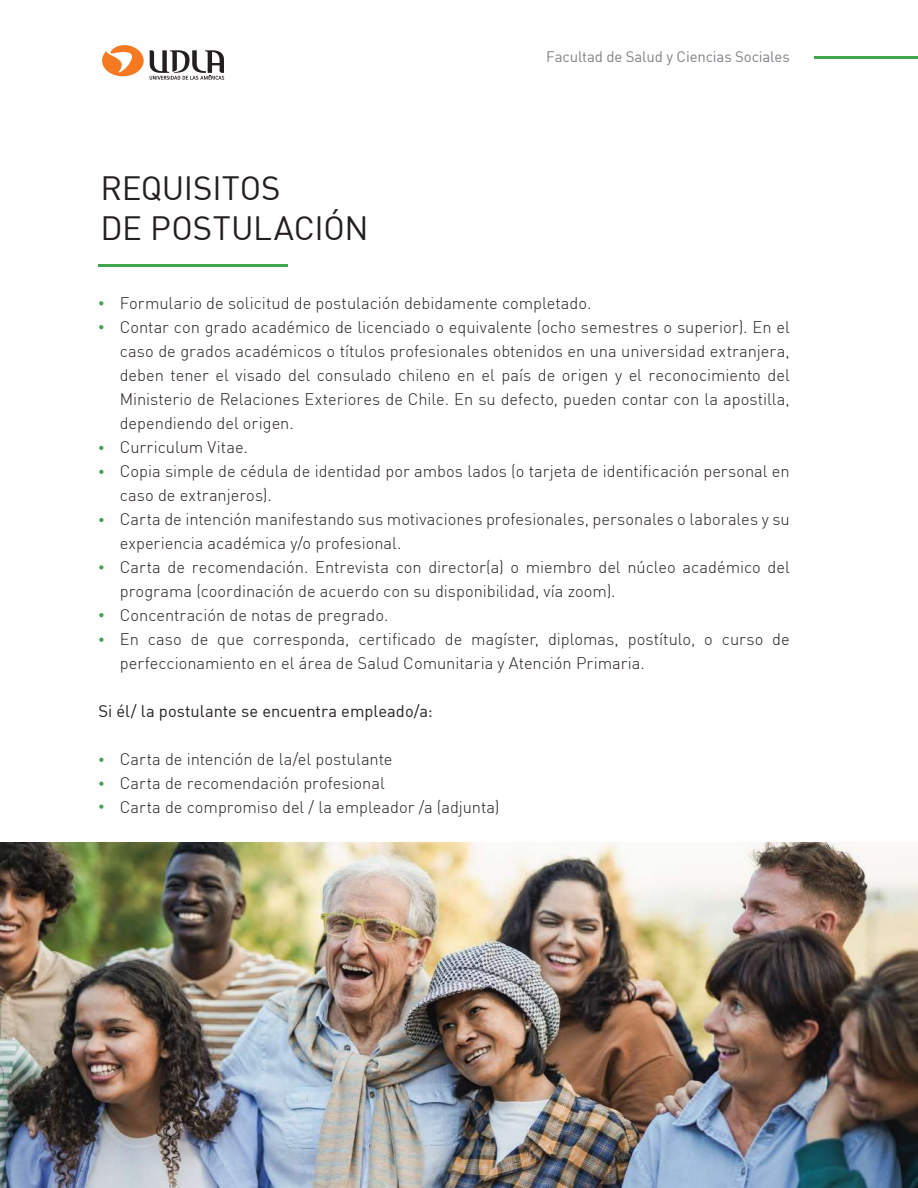
<style>
.page{position:relative;width:918px;height:1188px;background:#fff}
.page>*{position:absolute;margin:0;border:0;box-sizing:border-box;transform-origin:0 0}
.t1{font:33px/39.6px "DIN";letter-spacing:-.01em;color:#231f20}
.t2{font:300 16.5px/24px "DIN";color:#231f20}
.t3{font:16.5px "DIN";color:#231f20}
.t4{font:15px "DIN";letter-spacing:-.01em;color:#808285}
</style>
<div class="page">
<svg style="left:102px;top:45px;width:42px;height:31px"></svg>
<svg style="left:150px;top:50px;width:74px;height:30px"></svg>
<hr style="left:99px;top:264px;width:189px;height:3px;background:#3fa64c">
<hr style="left:814px;top:56px;width:104px;height:2px;background:#3fa64c">
<img style="left:0;top:843px;width:918px;height:344px">
<svg style="left:99px;top:301px;width:4px;height:4px"></svg>
<svg style="left:99px;top:325px;width:4px;height:4px"></svg>
<svg style="left:99px;top:446px;width:4px;height:4px"></svg>
<svg style="left:99px;top:470px;width:5px;height:4px"></svg>
<svg style="left:99px;top:518px;width:5px;height:4px"></svg>
<svg style="left:99px;top:565px;width:5px;height:5px"></svg>
<svg style="left:99px;top:613px;width:5px;height:4px"></svg>
<svg style="left:99px;top:638px;width:5px;height:4px"></svg>
<svg style="left:99px;top:758px;width:5px;height:4px"></svg>
<svg style="left:99px;top:782px;width:5px;height:4px"></svg>
<svg style="left:99px;top:805px;width:5px;height:4px"></svg>
<h1 class="t1" style="left:100px;top:168px;width:270px">REQUISITOS<br>DE POSTULACIÓN</h1>
<p class="t4" style="left:546px;top:48px;width:245px">Facultad de Salud y Ciencias Sociales</p>
<p class="t2" style="left:120px;top:291px;width:672px">Formulario de solicitud de postulación debidamente completado.<br>Contar con grado académico de licenciado o equivalente (ocho semestres o superior). En el caso de grados académicos o títulos profesionales obtenidos en una universidad extranjera, deben tener el visado del consulado chileno en el país de origen y el reconocimiento del Ministerio de Relaciones Exteriores de Chile. En su defecto, pueden contar con la apostilla, dependiendo del origen.<br>Curriculum Vitae.<br>Copia simple de cédula de identidad por ambos lados (o tarjeta de identificación personal en caso de extranjeros).<br>Carta de intención manifestando sus motivaciones profesionales, personales o laborales y su experiencia académica y/o profesional.<br>Carta de recomendación. Entrevista con director(a) o miembro del núcleo académico del programa (coordinación de acuerdo con su disponibilidad, vía zoom).<br>Concentración de notas de pregrado.<br>En caso de que corresponda, certificado de magíster, diplomas, postítulo, o curso de perfeccionamiento en el área de Salud Comunitaria y Atención Primaria.</p>
<p class="t3" style="left:99px;top:701px;width:336px">Si él/ la postulante se encuentra empleado/a:</p>
<p class="t2" style="left:120px;top:747px;width:381px">Carta de intención de la/el postulante<br>Carta de recomendación profesional<br>Carta de compromiso del / la empleador /a (adjunta)</p>
</div>
